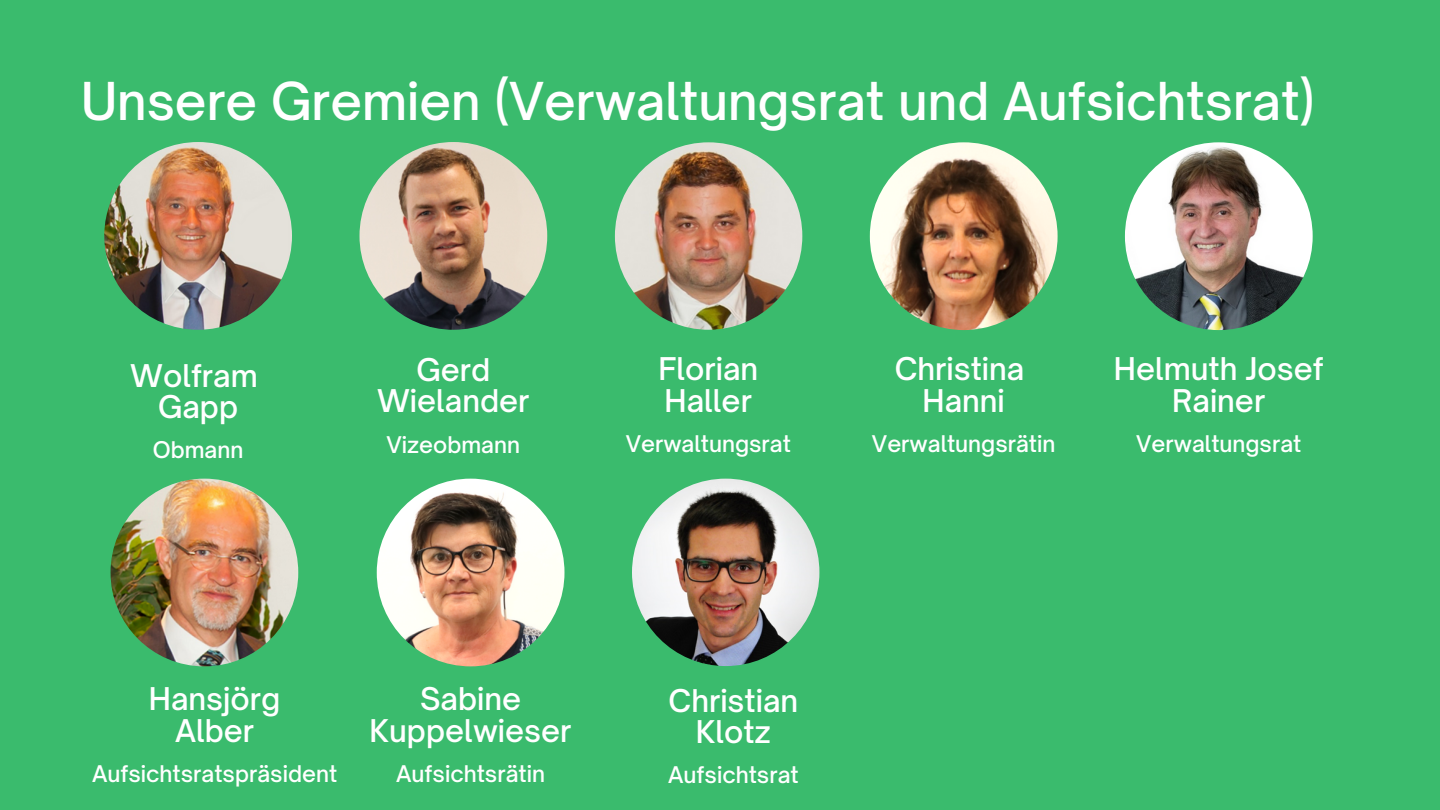
<style>
.page{position:relative;width:1440px;height:810px;background:#3abb6d}
.page>*{position:absolute;margin:0;border:0;box-sizing:border-box;transform-origin:0 0}
.t1{font:500 50px "Open Sauce One";color:#fff}
.t2{font:500 30px/31.5px "Open Sauce One";color:#fff;text-align:center}
.t3{font:500 22px "Open Sauce One";color:#fff}
</style>
<div class="page">
<img style="left:1125px;top:142px;width:188px;height:188px;border-radius:50%">
<img style="left:360px;top:142px;width:187px;height:188px;border-radius:50%">
<img style="left:104px;top:142px;width:188px;height:188px;border-radius:50%">
<img style="left:615px;top:142px;width:187px;height:188px;border-radius:50%">
<img style="left:870px;top:142px;width:188px;height:188px;border-radius:50%">
<img style="left:111px;top:479px;width:187px;height:187px;border-radius:50%">
<img style="left:377px;top:479px;width:188px;height:187px;border-radius:50%">
<img style="left:632px;top:479px;width:187px;height:187px;border-radius:50%">
<p class="t1" style="left:81px;top:70px;width:1235px">Unsere Gremien (Verwaltungsrat und Aufsichtsrat)</p>
<p class="t2" style="left:130px;top:359px;width:129px">Wolfram</p>
<p class="t2" style="left:158px;top:391px;width:82px">Gapp</p>
<p class="t3" style="left:153px;top:436px;width:92px">Obmann</p>
<p class="t2" style="left:416px;top:354px;width:75px">Gerd</p>
<p class="t2" style="left:377px;top:385px;width:154px">Wielander</p>
<p class="t3" style="left:387px;top:431px;width:135px">Vizeobmann</p>
<p class="t2" style="left:658px;top:353px;width:101px">Florian</p>
<p class="t2" style="left:665px;top:385px;width:89px">Haller</p>
<p class="t3" style="left:626px;top:430px;width:167px">Verwaltungsrat</p>
<p class="t2" style="left:895px;top:353px;width:131px">Christina</p>
<p class="t2" style="left:923px;top:385px;width:84px">Hanni</p>
<p class="t3" style="left:872px;top:430px;width:185px">Verwaltungsrätin</p>
<p class="t2" style="left:1114px;top:353px;width:211px">Helmuth Josef<br>Rainer</p>
<p class="t3" style="left:1136px;top:430px;width:167px">Verwaltungsrat</p>
<p class="t2" style="left:149px;top:683px;width:133px">Hansjörg</p>
<p class="t2" style="left:175px;top:715px;width:81px">Alber</p>
<p class="t3" style="left:92px;top:760px;width:247px">Aufsichtsratspräsident</p>
<p class="t2" style="left:420px;top:683px;width:103px">Sabine</p>
<p class="t2" style="left:370px;top:715px;width:203px">Kuppelwieser</p>
<p class="t3" style="left:396px;top:760px;width:150px">Aufsichtsrätin</p>
<p class="t2" style="left:669px;top:684px;width:131px">Christian</p>
<p class="t2" style="left:696px;top:716px;width:77px">Klotz</p>
<p class="t3" style="left:668px;top:761px;width:132px">Aufsichtsrat</p>
</div>
